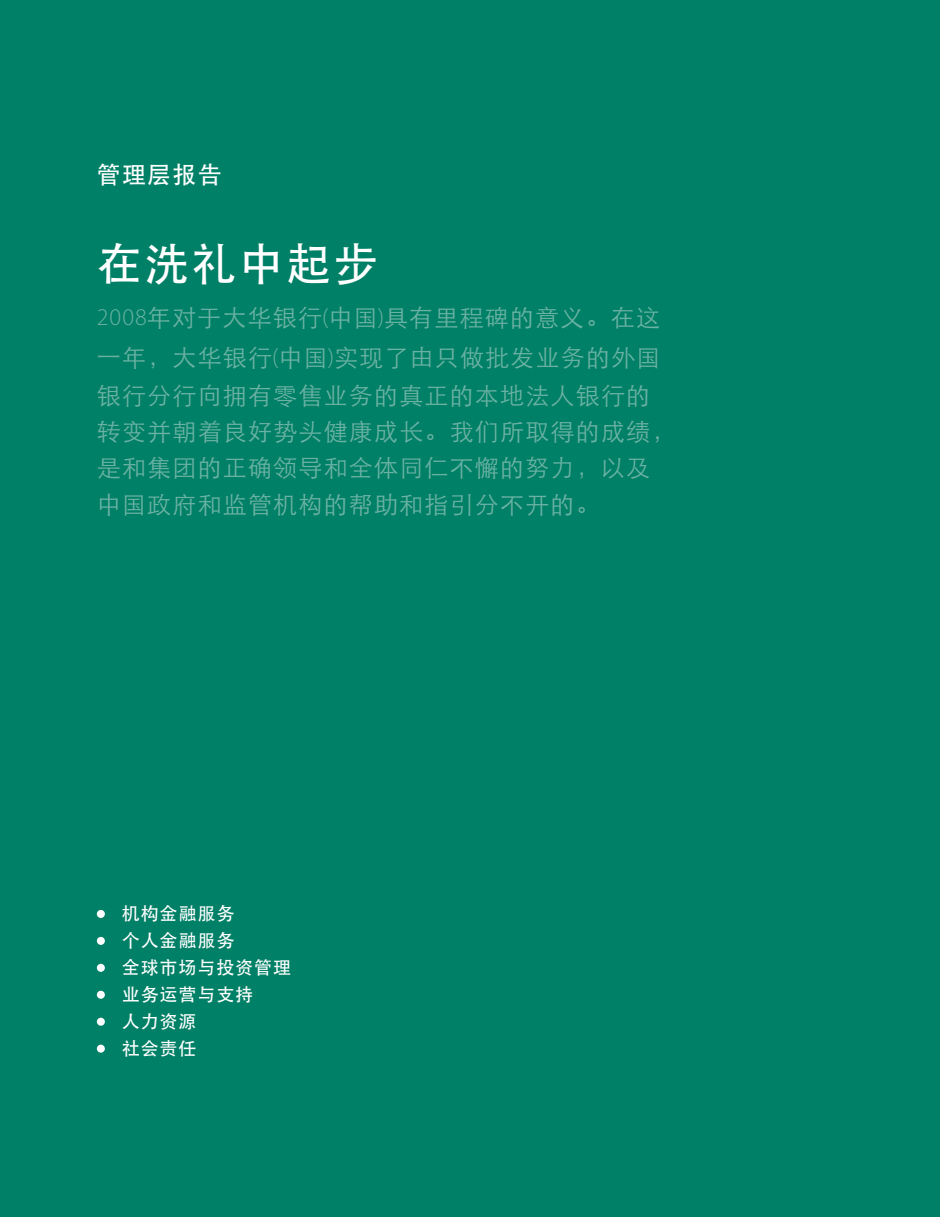
<style>
.page{position:relative;width:940px;height:1217px;background:#fff}
.page>*{position:absolute;margin:0;border:0;box-sizing:border-box;transform-origin:0 0}
.t1{font:45px "ST Heiti";letter-spacing:.05em;color:#fff}
.t2{font:24px/36.3px "ST Xihei";letter-spacing:.05em;color:#6bb2a4}
.t3{font:24px "ST Heiti";letter-spacing:.05em;color:#fff}
.t4{font:18px/26.8px "ST Heiti";letter-spacing:.05em;color:#fff}
.s1{font-family:"Myriad Pro";font-weight:300}
</style>
<div class="page">
<div style="left:0;top:0;width:940px;height:1216px;background:#008066"></div>
<div style="left:97px;top:909px;width:8px;height:8px;background:#fff;border-radius:50%"></div>
<div style="left:97px;top:936px;width:8px;height:8px;background:#fff;border-radius:50%"></div>
<div style="left:97px;top:963px;width:8px;height:8px;background:#fff;border-radius:50%"></div>
<div style="left:97px;top:990px;width:8px;height:8px;background:#fff;border-radius:50%"></div>
<div style="left:97px;top:1017px;width:8px;height:8px;background:#fff;border-radius:50%"></div>
<div style="left:97px;top:1044px;width:8px;height:8px;background:#fff;border-radius:50%"></div>
<p class="t3" style="left:97px;top:161px;width:126px">管理层报告</p>
<h1 class="t1" style="left:97px;top:239px;width:283px">在洗礼中起步</h1>
<p class="t2" style="left:97px;top:298px;width:565px;line-height:39.8px"><span class="s1">2008</span>年对于大华银行<span class="s1">(</span>中国<span class="s1">)</span>具有里程碑的意义。在这一年，大华银行<span class="s1">(</span>中国<span class="s1">)</span>实现了由只做批发业务的外国</p>
<p class="t2" style="left:97px;top:377px;width:580px">银行分行向拥有零售业务的真正的本地法人银行的转变并朝着良好势头健康成长。我们所取得的成绩，是和集团的正确领导和全体同仁不懈的努力，以及中国政府和监管机构的帮助和指引分不开的。</p>
<p class="t4" style="left:122px;top:899px;width:171px">机构金融服务<br>个人金融服务<br>全球市场与投资管理业务运营与支持<br>人力资源<br>社会责任</p>
</div>
